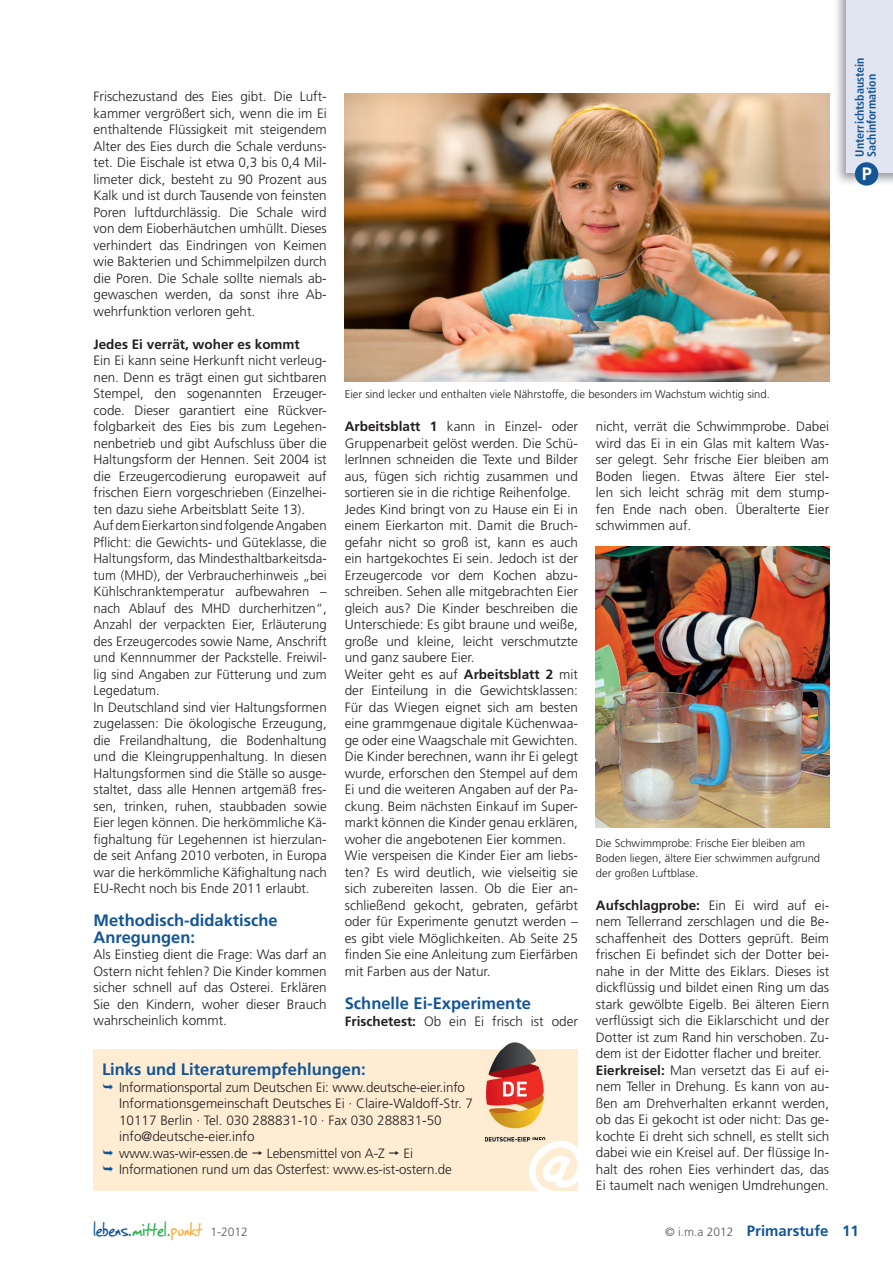
<style>
.page{position:relative;width:893px;height:1263px;background:#fff}
.page>*{position:absolute;margin:0;border:0;box-sizing:border-box;transform-origin:0 0}
.t1{font:106.5px "SF Grunge Sans";color:#fff}
.t2{font:22.5px "SF Grunge Sans";letter-spacing:.01em;color:#145596}
.t3{font:700 18px "Frutiger";color:#fff}
.t4{font:700 16.5px/16.5px "Frutiger";color:#145596}
.t5{font:700 15px "Frutiger";color:#145596}
.t6{font:300 13.5px/16.5px "Frutiger";color:#231f20}
.t7{font:700 13.5px "Frutiger";color:#231f20}
.t8{font:700 condensed 12px/12px "Frutiger";color:#145596}
.t9{font:300 11.25px/15px "Frutiger";color:#231f20}
.s1{font-weight:700}
.s2{color:#23b24b}
.s3{color:#fbae3a}
.s4{font-family:"Frutiger";font-weight:300;font-size:12px;color:#57585a}
.s5{font-weight:300;font-size:12px;color:#57585a}
</style>
<div class="page">
<div style="left:94px;top:1049px;width:484px;height:142px;background:#feedd3"></div>
<img style="left:345px;top:93px;width:484px;height:289px">
<img style="left:596px;top:547px;width:233px;height:280px">
<img style="left:485px;top:1042px;width:61px;height:100px">
<svg style="left:529px;top:1140px;width:17px;height:2px"></svg>
<img style="left:837px;top:0;width:56px;height:185px">
<div style="left:846px;top:0;width:47px;height:173px;background:#e0e5f1"></div>
<div style="left:855px;top:162px;width:23px;height:24px;background:#145596;border-radius:50%"></div>
<p class="t6" style="left:94px;top:88px;width:235px;text-align:justify">Frischezustand des Eies gibt. Die Luft&shy;kammer vergrößert sich, wenn die im Ei enthaltende Flüssigkeit mit steigendem Alter des Eies durch die Schale verduns&shy;tet. Die Eischale ist etwa 0,3 bis 0,4 Mil&shy;limeter dick, besteht zu 90 Prozent aus Kalk und ist durch Tausende von feinsten Poren luftdurchlässig. Die Schale wird von dem Eioberhäutchen umhüllt. Dieses verhindert das Eindringen von Keimen wie Bakterien und Schimmelpilzen durch die Poren. Die Schale sollte niemals ab&shy;gewaschen werden, da sonst ihre Ab&shy;wehrfunktion verloren geht.</p>
<p class="t7" style="left:94px;top:336px;width:208px">Jedes Ei verrät, woher es kommt</p>
<p class="t6" style="left:94px;top:352px;width:235px">Ein Ei kann seine Herkunft nicht verleug&shy;nen. Denn es trägt einen gut sichtbaren Stempel, den sogenannten Erzeuger&shy;code. Dieser garantiert eine Rückver&shy;folgbarkeit des Eies bis zum Legehen&shy;nenbetrieb und gibt Aufschluss über die Haltungsform der Hennen. Seit 2004 ist die Erzeugercodierung europaweit auf frischen Eiern vorgeschrieben (Einzelhei&shy;ten dazu siehe Arbeitsblatt Seite 13).<br>Auf dem Eierkarton sind folgende Angaben Pflicht: die Gewichts- und Güteklasse, die Haltungsform, das Mindesthaltbarkeitsda&shy;tum (MHD), der Ver braucherhinweis „bei Kühlschranktemperatur aufbewahren – nach Ablauf des MHD durcherhitzen“, Anzahl der verpackten Eier, Erläuterung des Erzeugercodes sowie Name, Anschrift und Kennnummer der Packstelle. Freiwil&shy;lig sind Angaben zur Fütterung und zum Legedatum.<br>In Deutschland sind vier Haltungsformen zugelassen: Die ökologische Erzeugung, die Freilandhaltung, die Bodenhaltung und die Kleingruppenhaltung. In diesen Haltungsformen sind die Ställe so ausge&shy;staltet, dass alle Hennen artgemäß fres&shy;sen, trinken, ruhen, staubbaden sowie Eier legen können. Die herkömmliche Kä&shy;fighaltung für Legehennen ist hierzulan&shy;de seit Anfang 2010 verboten, in Europa war die herkömmliche Käfighaltung nach EU-Recht noch bis Ende 2011 erlaubt.</p>
<p class="t4" style="left:94px;top:912px;width:186px">Methodisch-didaktische<br>Anregungen:</p>
<p class="t6" style="left:94px;top:946px;width:235px;text-align:justify">Als Einstieg dient die Frage: Was darf an Ostern nicht fehlen? Die Kinder kommen sicher schnell auf das Osterei. Erklären Sie den Kindern, woher dieser Brauch wahrscheinlich kommt.</p>
<p class="t9" style="left:345px;top:387px;width:427px">Eier sind lecker und enthalten viele Nährstoffe, die besonders im Wachstum wichtig sind.</p>
<p class="t6" style="left:345px;top:418px;width:235px"><span class="s1">Arbeitsblatt 1</span> kann in Einzel- oder Gruppenarbeit gelöst werden. Die Schü&shy;lerInnen schneiden die Texte und Bilder aus, fügen sich richtig zusammen und sortieren sie in die richtige Reihenfolge.<br>Jedes Kind bringt von zu Hause ein Ei in einem Eierkarton mit. Damit die Bruch&shy;gefahr nicht so groß ist, kann es auch ein hartgekochtes Ei sein. Jedoch ist der Erzeugercode vor dem Kochen abzu&shy;schreiben. Sehen alle mitgebrachten Eier gleich aus? Die Kinder beschreiben die Unterschiede: Es gibt braune und weiße, große und kleine, leicht verschmutzte und ganz saubere Eier.<br>Weiter geht es auf <span class="s1">Arbeitsblatt 2</span> mit der Einteilung in die Gewichtsklassen:<br>Für das Wiegen eignet sich am besten eine grammgenaue digitale Küchenwaa&shy;ge oder eine Waagschale mit Gewichten.<br>Die Kinder berechnen, wann ihr Ei gelegt wurde, erforschen den Stempel auf dem Ei und die weiteren Angaben auf der Pa&shy;ckung. Beim nächsten Einkauf im Super&shy;markt können die Kinder genau erklären, woher die angebotenen Eier kommen.<br>Wie verspeisen die Kinder Eier am liebs&shy;ten? Es wird deutlich, wie vielseitig sie sich zubereiten lassen. Ob die Eier an&shy;schließend gekocht, gebraten, gefärbt oder für Experimente genutzt werden – es gibt viele Möglichkeiten. Ab Seite 25 finden Sie eine Anleitung zum Eierfärben mit Farben aus der Natur.</p>
<p class="t4" style="left:345px;top:995px;width:188px">Schnelle Ei-Experimente</p>
<p class="t6" style="left:345px;top:1012px;width:235px"><span class="s1">Frischetest:</span> Ob ein Ei frisch ist oder</p>
<p class="t6" style="left:596px;top:418px;width:235px;text-align:justify">nicht, verrät die Schwimmprobe. Dabei wird das Ei in ein Glas mit kaltem Was&shy;ser gelegt. Sehr frische Eier bleiben am Boden liegen. Etwas ältere Eier stel&shy;len sich leicht schräg mit dem stump&shy;fen Ende nach oben. Überalterte Eier schwimmen auf.</p>
<p class="t9" style="left:596px;top:835px;width:226px">Die Schwimmprobe: Frische Eier bleiben am<br>Boden liegen, ältere Eier schwimmen aufgrund der großen Luftblase.</p>
<p class="t6" style="left:596px;top:897px;width:235px"><span class="s1">Aufschlagprobe:</span> Ein Ei wird auf ei&shy;nem Tellerrand zerschlagen und die Be&shy;schaffenheit des Dotters geprüft. Beim frischen Ei befindet sich der Dotter bei&shy;nahe in der Mitte des Eiklars. Dieses ist dickflüssig und bildet einen Ring um das stark gewölbte Eigelb. Bei älteren Eiern verflüssigt sich die Eiklarschicht und der Dotter ist zum Rand hin verschoben. Zu&shy;dem ist der Eidotter flacher und breiter.<br><span class="s1">Eierkreisel:</span> Man versetzt das Ei auf ei&shy;nem Teller in Drehung. Es kann von au&shy;ßen am Drehverhalten erkannt werden, ob das Ei gekocht ist oder nicht: Das ge&shy;kochte Ei dreht sich schnell, es stellt sich dabei wie ein Kreisel auf. Der flüssige In&shy;halt des rohen Eies verhindert das, das Ei taumelt nach wenigen Umdrehungen.</p>
<p class="t4" style="left:102px;top:1061px;width:265px">Links und Literaturempfehlungen:</p>
<p class="t6" style="left:119px;top:1078px;width:356px">Informationsportal zum Deutschen Ei: www.deutsche-eier.info Informationsgemeinschaft Deutsches Ei · Claire-Waldoff-Str. 7<br>10117 Berlin · Tel. 030 288831-10 · Fax 030 288831-50 info@deutsche-eier.info<br>www.was-wir-essen.de</p>
<h1 class="t1" style="left:523px;top:1098px;width:68px">@</h1>
<p class="t6" style="left:267px;top:1144px;width:119px">Lebensmittel von A-Z</p>
<p class="t6" style="left:119px;top:1144px;width:334px;text-indent:285px">Ei<br>Informationen rund um das Osterfest: www.es-ist-ostern.de</p>
<p class="t8" style="left:854px;top:157px;width:100px;rotate:-90deg">Unterrichtsbaustein<br>Sachinformation</p>
<h3 class="t3" style="left:862px;top:163px;width:12px">P</h3>
<h2 class="t2" style="left:94px;top:1214px;width:156px">lebens.<span class="s2">mittel.</span><span class="s3">punkt</span> <span class="s4">1-2012</span></h2>
<p class="t5" style="left:665px;top:1222px;width:195px"><span class="s5">© i.m.a 2012</span> Primarstufe 11</p>
</div>
